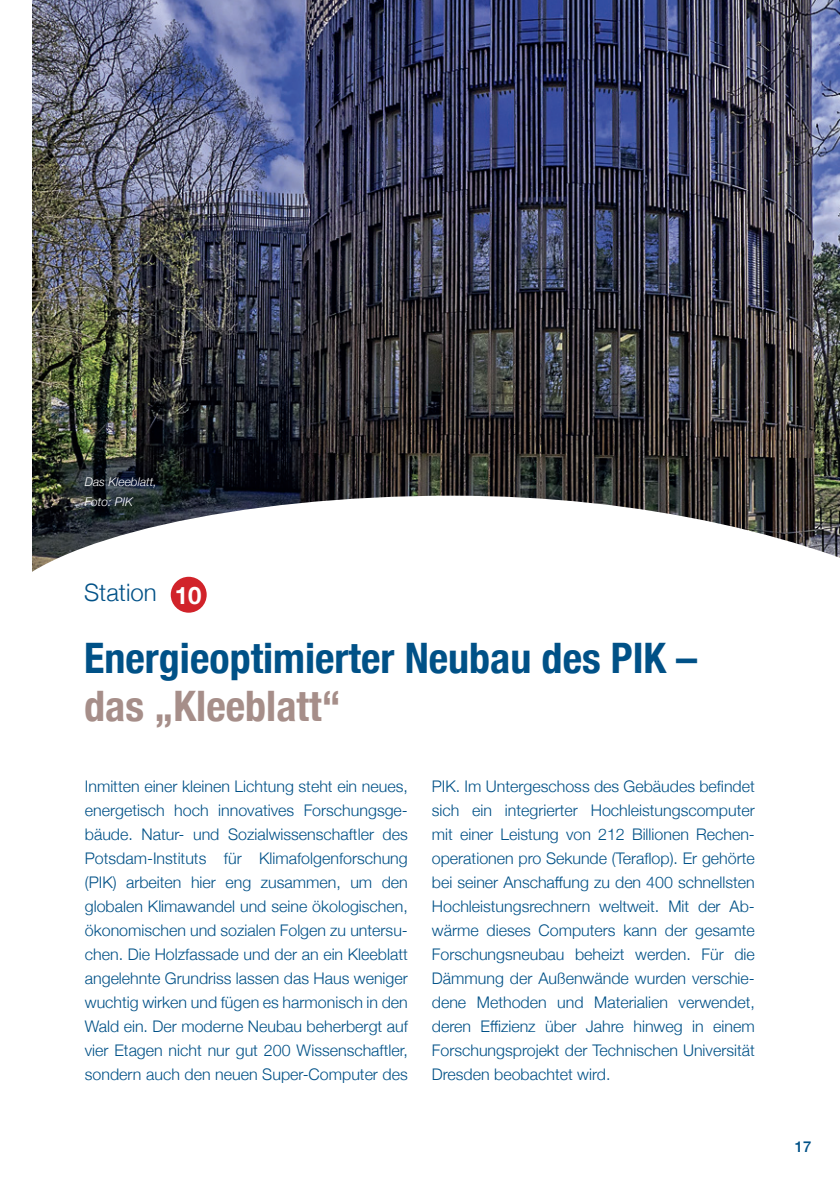
<style>
.page{position:relative;width:840px;height:1191px;background:#fff}
.page>*{position:absolute;margin:0;border:0;box-sizing:border-box;transform-origin:0 0}
.t1{font:700 condensed 42px "Helvetica Neue";color:#005187}
.t2{font:700 condensed 42px "Helvetica Neue";color:#a68e89}
.t3{font:300 24px "Helvetica Neue";color:#005187}
.t4{font:300 16px/24px "Helvetica Neue";color:#005187;text-align:justify}
.t5{font:500 15px "Helvetica Neue";color:#005187}
.t6{font:italic 300 12px/20px "Helvetica Neue";color:#fff}
.s1{font-weight:700;color:#fff}
</style>
<div class="page">
<svg style="left:32px;top:254px;width:1px;height:241px"></svg>
<img style="left:33px;top:0;width:806px;height:495px">
<svg style="left:32px;top:495px;width:807px;height:118px"></svg>
<div style="left:171px;top:577px;width:35px;height:35px;background:#d1232a;border-radius:50%"></div>
<p class="t6" style="left:85px;top:471px;width:73px">Das Kleeblatt,<br>Foto: PIK</p>
<h2 class="t3" style="left:84px;top:573px;width:119px">Station <span class="s1">10</span></h2>
<h1 class="t1" style="left:84px;top:623px;width:614px">Energieoptimierter Neubau des PIK –</h1>
<h1 class="t2" style="left:84px;top:671px;width:258px">das „Kleeblatt“</h1>
<p class="t4" style="left:85px;top:773px;width:324px">Inmitten einer kleinen Lichtung steht ein neues, energetisch hoch innovatives Forschungsge&shy;bäude. Natur- und Sozialwissenschaftler des Potsdam-Instituts für Klimafolgenforschung (PIK) arbeiten hier eng zusammen, um den globalen Klimawandel und seine ökologischen, ökonomischen und sozialen Folgen zu untersu&shy;chen. Die Holzfassade und der an ein Kleeblatt angelehnte Grundriss lassen das Haus weniger wuchtig wirken und fügen es harmonisch in den Wald ein. Der moderne Neubau beherbergt auf vier Etagen nicht nur gut 200 Wissenschaftler, sondern auch den neuen Super-Computer des</p>
<p class="t4" style="left:431px;top:773px;width:324px">PIK. Im Untergeschoss des Gebäudes befindet sich ein integrierter Hochleistungscomputer mit einer Leistung von 212 Billionen Rechen&shy;operationen pro Sekunde (Teraflop). Er gehörte bei seiner Anschaffung zu den 400 schnellsten Hochleistungsrechnern weltweit. Mit der Ab&shy;wärme dieses Computers kann der gesamte Forschungsneubau beheizt werden. Für die Dämmung der Außenwände wurden verschie&shy;dene Methoden und Materialien verwendet, deren Effizienz über Jahre hinweg in einem Forschungsprojekt der Technischen Universität Dresden beobachtet wird.</p>
<p class="t5" style="left:794px;top:1135px;width:18px">17</p>
</div>
